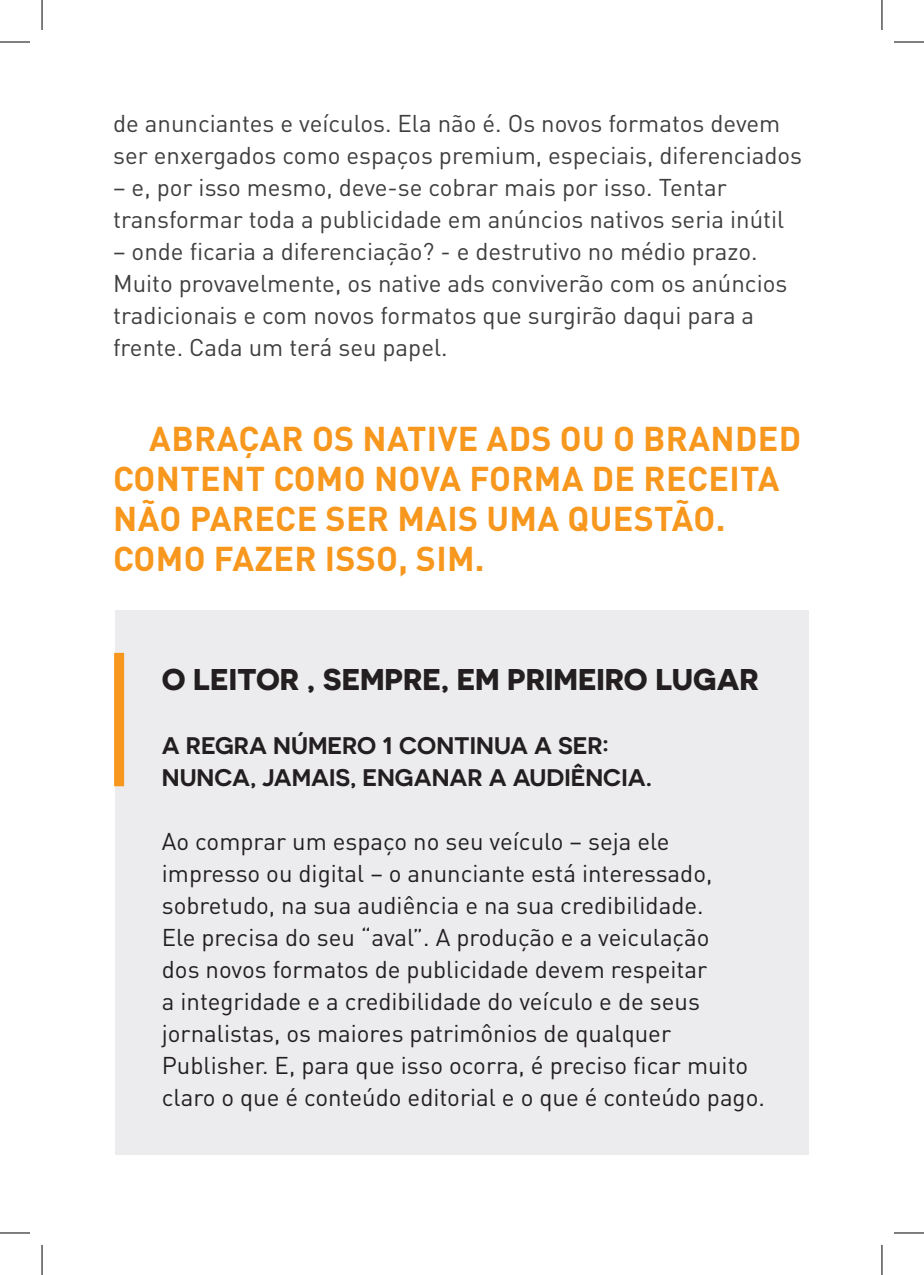
<style>
.page{position:relative;width:924px;height:1275px;background:#fff}
.page>*{position:absolute;margin:0;border:0;box-sizing:border-box;transform-origin:0 0}
.Estilo_de_parágrafo{font:700 34px/40px "DIN Pro";letter-spacing:.01em;color:#f7971d}
.t1{font:700 30px "Novecentosanswide";color:#231f20}
.t2{font:24px/32px "DIN Pro";color:#231f20}
.Estilo_de_parágrafo-2{font:24px/32px "DIN Pro";color:#3e3e3f}
.t3{font:600 24px/32px "Novecentosanswide";color:#231f20}
</style>
<div class="page">
<div style="left:115px;top:610px;width:693px;height:544px;background:#ececee"></div>
<div style="left:114px;top:653px;width:10px;height:133px;background:#f7971d"></div>
<hr style="left:0;top:42px;width:30px;height:1px;background:#000">
<hr style="left:893px;top:42px;width:30px;height:1px;background:#000">
<hr style="left:0;top:1232px;width:30px;height:1px;background:#000">
<hr style="left:893px;top:1232px;width:30px;height:1px;background:#000">
<hr style="left:42px;top:0;width:1px;height:30px;background:#000">
<hr style="left:42px;top:1245px;width:1px;height:30px;background:#000">
<hr style="left:881px;top:0;width:1px;height:30px;background:#000">
<hr style="left:881px;top:1245px;width:1px;height:30px;background:#000">
<p class="Estilo_de_parágrafo-2" style="left:113px;top:107px;width:690px">de anunciantes e veículos. Ela não é. Os novos formatos devem ser enxergados como espaços premium, especiais, diferenciados</p>
<p class="Estilo_de_parágrafo-2" style="left:113px;top:171px;width:672px">– e, por isso mesmo, deve-se cobrar mais por isso. Tentar transformar toda a publicidade em anúncios nativos seria inútil</p>
<p class="Estilo_de_parágrafo-2" style="left:113px;top:235px;width:675px">– onde ficaria a diferenciação? - e destrutivo no médio prazo.<br>Muito provavelmente, os native ads conviverão com os anúncios tradicionais e com novos formatos que surgirão daqui para a frente. Cada um terá seu papel.</p>
<p class="Estilo_de_parágrafo" style="left:113px;top:417px;width:689px;text-indent:36px">ABRAÇAR OS NATIVE ADS OU O BRANDED<br>CONTENT COMO NOVA FORMA DE RECEITA<br>NÃO PARECE SER MAIS UMA QUESTÃO.<br>COMO FAZER ISSO, SIM.</p>
<p class="t1" style="left:162px;top:661px;width:598px">O LEITOR , SEMPRE, EM PRIMEIRO LUGAR</p>
<p class="t3" style="left:162px;top:729px;width:491px">A REGRA NÚMERO 1 CONTINUA A SER:<br>NUNCA, JAMAIS, ENGANAR A AUDIÊNCIA.</p>
<p class="t2" style="left:162px;top:824px;width:604px">Ao comprar um espaço no seu veículo – seja ele impresso ou digital – o anunciante está interessado, sobretudo, na sua audiência e na sua credibilidade.<br>Ele precisa do seu “aval”. A produção e a veiculação<br>dos novos formatos de publicidade devem respeitar<br>a integridade e a credibilidade do veículo e de seus jornalistas, os maiores patrimônios de qualquer Publisher. E, para que isso ocorra, é preciso ficar muito claro o que é conteúdo editorial e o que é conteúdo pago.</p>
</div>
